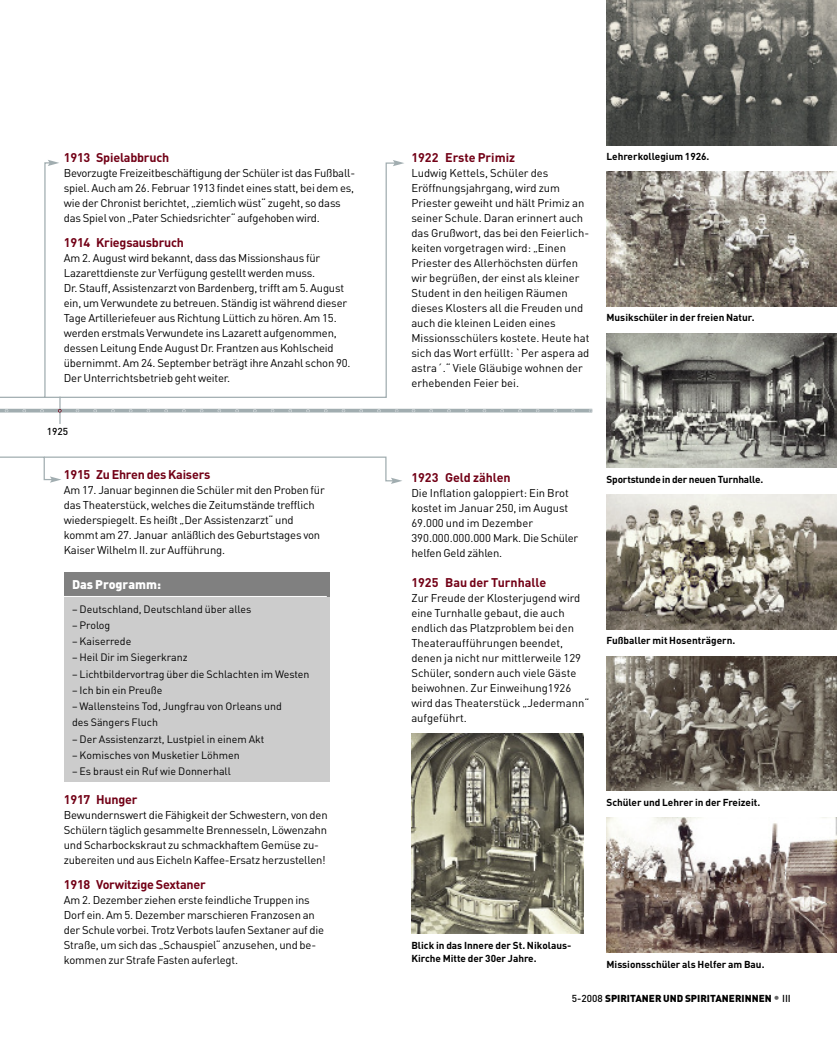
<style>
.page{position:relative;width:837px;height:1049px;background:#fff}
.page>*{position:absolute;margin:0;border:0;box-sizing:border-box;transform-origin:0 0}
.t1{font:700 12.5px "DIN Pro";letter-spacing:-.015em;color:#720016}
.t2{font:900 12.5px "DIN Pro";color:#fff}
.t3{font:11.25px/15px "DIN Pro";letter-spacing:-.015em;color:#000}
.t4{font:10.62px/16.2px "DIN Pro";color:#000}
.t5{font:700 10px/13.8px "DIN Pro";color:#000}
.t6{font:900 10px "DIN Pro";color:#000}
.t7{font:500 10px "DIN Pro";color:#000}
.s1{font-weight:500}
.s2{font-weight:500;font-size:12.5px;color:#666}
</style>
<div class="page">
<div style="left:64px;top:596px;width:266px;height:186px;background:#ccc"></div>
<div style="left:64px;top:572px;width:266px;height:24px;background:#808080"></div>
<hr style="left:64px;top:596px;width:263px;height:1px;background:#fff">
<img style="left:606px;top:0;width:230px;height:145px">
<img style="left:606px;top:495px;width:230px;height:134px">
<img style="left:606px;top:656px;width:230px;height:135px">
<img style="left:606px;top:172px;width:230px;height:134px">
<img style="left:606px;top:818px;width:230px;height:134px">
<img style="left:606px;top:333px;width:230px;height:135px">
<hr style="left:59px;top:397px;width:2px;height:27px;background:#a1adb0">
<hr style="left:0;top:409px;width:592px;height:3px;background:#a1adb0">
<svg style="left:22px;top:409px;width:4px;height:4px"></svg>
<svg style="left:40px;top:409px;width:4px;height:4px"></svg>
<svg style="left:58px;top:409px;width:4px;height:4px"></svg>
<svg style="left:93px;top:409px;width:4px;height:4px"></svg>
<svg style="left:111px;top:409px;width:4px;height:4px"></svg>
<svg style="left:146px;top:409px;width:4px;height:4px"></svg>
<svg style="left:164px;top:409px;width:4px;height:4px"></svg>
<svg style="left:182px;top:409px;width:4px;height:4px"></svg>
<svg style="left:217px;top:409px;width:4px;height:4px"></svg>
<svg style="left:235px;top:409px;width:4px;height:4px"></svg>
<svg style="left:270px;top:409px;width:4px;height:4px"></svg>
<svg style="left:288px;top:409px;width:4px;height:4px"></svg>
<svg style="left:306px;top:409px;width:4px;height:4px"></svg>
<svg style="left:341px;top:409px;width:4px;height:4px"></svg>
<svg style="left:359px;top:409px;width:4px;height:4px"></svg>
<svg style="left:411px;top:409px;width:4px;height:4px"></svg>
<svg style="left:429px;top:409px;width:4px;height:4px"></svg>
<svg style="left:464px;top:409px;width:4px;height:4px"></svg>
<svg style="left:482px;top:409px;width:4px;height:4px"></svg>
<svg style="left:500px;top:409px;width:4px;height:4px"></svg>
<svg style="left:535px;top:409px;width:4px;height:4px"></svg>
<svg style="left:553px;top:409px;width:4px;height:4px"></svg>
<svg style="left:0;top:160px;width:56px;height:238px"></svg>
<svg style="left:43px;top:162px;width:349px;height:237px"></svg>
<svg style="left:392px;top:160px;width:12px;height:6px"></svg>
<svg style="left:0;top:456px;width:402px;height:28px"></svg>
<img style="left:411px;top:733px;width:172px;height:201px">
<p class="t1" style="left:64px;top:150px;width:107px">1913 Spielabbruch</p>
<p class="t3" style="left:64px;top:165px;width:293px">Bevorzugte Freizeitbeschäftigung der Schüler ist das Fußball&shy;spiel. Auch am 26. Februar 1913 findet eines statt, bei dem es, wie der Chronist berichtet, „ziemlich wüst“ zugeht, so dass das Spiel von „Pater Schiedsrichter“ aufgehoben wird.</p>
<p class="t1" style="left:64px;top:235px;width:122px">1914 Kriegsausbruch</p>
<p class="t3" style="left:64px;top:250px;width:288px">Am 2. August wird bekannt, dass das Missionshaus für Lazarettdienste zur Verfügung gestellt werden muss.<br>Dr. Stauff, Assistenzarzt von Bardenberg, trifft am 5. August ein, um Verwundete zu betreuen. Ständig ist während dieser Tage Artilleriefeuer aus Richtung Lüttich zu hören. Am 15. werden erstmals Verwundete ins Lazarett aufgenommen, dessen Leitung Ende August Dr. Frantzen aus Kohlscheid übernimmt. Am 24. September beträgt ihre Anzahl schon 90.<br>Der Unterrichtsbetrieb geht weiter.</p>
<p class="t7" style="left:47px;top:425px;width:23px">1925</p>
<p class="t1" style="left:64px;top:467px;width:148px">1915 Zu Ehren des Kaisers</p>
<p class="t3" style="left:64px;top:483px;width:262px">Am 17. Januar beginnen die Schüler mit den Proben für das Theaterstück, welches die Zeitumstände trefflich wiederspiegelt. Es heißt „Der Assistenzarzt“ und kommt am 27. Januar anläßlich des Geburtstages von Kaiser Wilhelm II. zur Aufführung.</p>
<p class="t2" style="left:72px;top:577px;width:90px">Das Programm:</p>
<p class="t4" style="left:72px;top:600px;width:181px">– Deutschland, Deutschland über alles</p>
<p class="t4" style="left:72px;top:617px;width:40px">– Prolog</p>
<p class="t4" style="left:72px;top:633px;width:61px">– Kaiserrede</p>
<p class="t4" style="left:72px;top:649px;width:117px">– Heil Dir im Siegerkranz</p>
<p class="t4" style="left:72px;top:665px;width:239px">– Lichtbildervortrag über die Schlachten im Westen</p>
<p class="t4" style="left:72px;top:682px;width:92px">– Ich bin ein Preuße</p>
<p class="t4" style="left:72px;top:698px;width:211px">– Wallensteins Tod, Jungfrau von Orleans und des Sängers Fluch</p>
<p class="t4" style="left:72px;top:730px;width:194px">– Der Assistenzarzt, Lustpiel in einem Akt</p>
<p class="t4" style="left:72px;top:747px;width:169px">– Komisches von Musketier Löhmen</p>
<p class="t4" style="left:72px;top:763px;width:160px">– Es braust ein Ruf wie Donnerhall</p>
<p class="t1" style="left:64px;top:792px;width:75px">1917 Hunger</p>
<p class="t3" style="left:64px;top:808px;width:265px">Bewundernswert die Fähigkeit der Schwestern, von den Schülern täglich gesammelte Brennesseln, Löwenzahn und Scharbockskraut zu schmackhaftem Gemüse zu&shy;zubereiten und aus Eicheln Kaffee-Ersatz herzustellen!</p>
<p class="t1" style="left:64px;top:877px;width:143px">1918 Vorwitzige Sextaner</p>
<p class="t3" style="left:64px;top:893px;width:262px">Am 2. Dezember ziehen erste feindliche Truppen ins Dorf ein. Am 5. Dezember marschieren Franzosen an der Schule vorbei. Trotz Verbots laufen Sextaner auf die Straße, um sich das „Schauspiel“ anzusehen, und be&shy;kommen zur Strafe Fasten auferlegt.</p>
<p class="t1" style="left:411px;top:150px;width:105px">1922 Erste Primiz</p>
<p class="t3" style="left:411px;top:165px;width:179px">Ludwig Kettels, Schüler des Eröffnungsjahrgang, wird zum Priester geweiht und hält Primiz an seiner Schule. Daran erinnert auch das Grußwort, das bei den Feierlich&shy;keiten vorgetragen wird: „Einen Priester des Allerhöchsten dürfen wir begrüßen, der einst als kleiner Student in den heiligen Räumen dieses Klosters all die Freuden und auch die kleinen Leiden eines Missionsschülers kostete. Heute hat sich das Wort erfüllt: `Per aspera ad astra´.“ Viele Gläubige wohnen der erhebenden Feier bei.</p>
<p class="t5" style="left:606px;top:149px;width:104px">Lehrerkollegium 1926.</p>
<p class="t5" style="left:606px;top:310px;width:150px">Musikschüler in der freien Natur.</p>
<p class="t1" style="left:411px;top:470px;width:101px">1923 Geld zählen</p>
<p class="t3" style="left:411px;top:485px;width:168px">Die Inflation galoppiert: Ein Brot kostet im Januar 250, im August<br>69.000 und im Dezember<br>390.000.000.000 Mark. Die Schüler helfen Geld zählen.</p>
<p class="t1" style="left:411px;top:575px;width:136px">1925 Bau der Turnhalle</p>
<p class="t3" style="left:411px;top:590px;width:179px">Zur Freude der Klosterjugend wird eine Turnhalle gebaut, die auch endlich das Platzproblem bei den<br>Theateraufführungen beendet, denen ja nicht nur mittlerweile 129<br>Schüler, sondern auch viele Gäste beiwohnen. Zur Einweihung1926 wird das Theaterstück „Jedermann“ aufgeführt.</p>
<p class="t5" style="left:606px;top:472px;width:158px">Sportstunde in der neuen Turnhalle.</p>
<p class="t5" style="left:606px;top:633px;width:130px">Fußballer mit Hosenträgern.</p>
<p class="t5" style="left:606px;top:795px;width:155px">Schüler und Lehrer in der Freizeit.</p>
<p class="t5" style="left:411px;top:938px;width:161px">Blick in das Innere der St. Nikolaus-<br>Kirche Mitte der 30er Jahre.</p>
<p class="t5" style="left:606px;top:957px;width:159px">Missionsschüler als Helfer am Bau.</p>
<p class="t6" style="left:571px;top:992px;width:220px"><span class="s1">5-2008</span> SPIRITANER UND SPIRITANERINNEN <span class="s2">•</span> <span class="s1">III</span></p>
</div>
